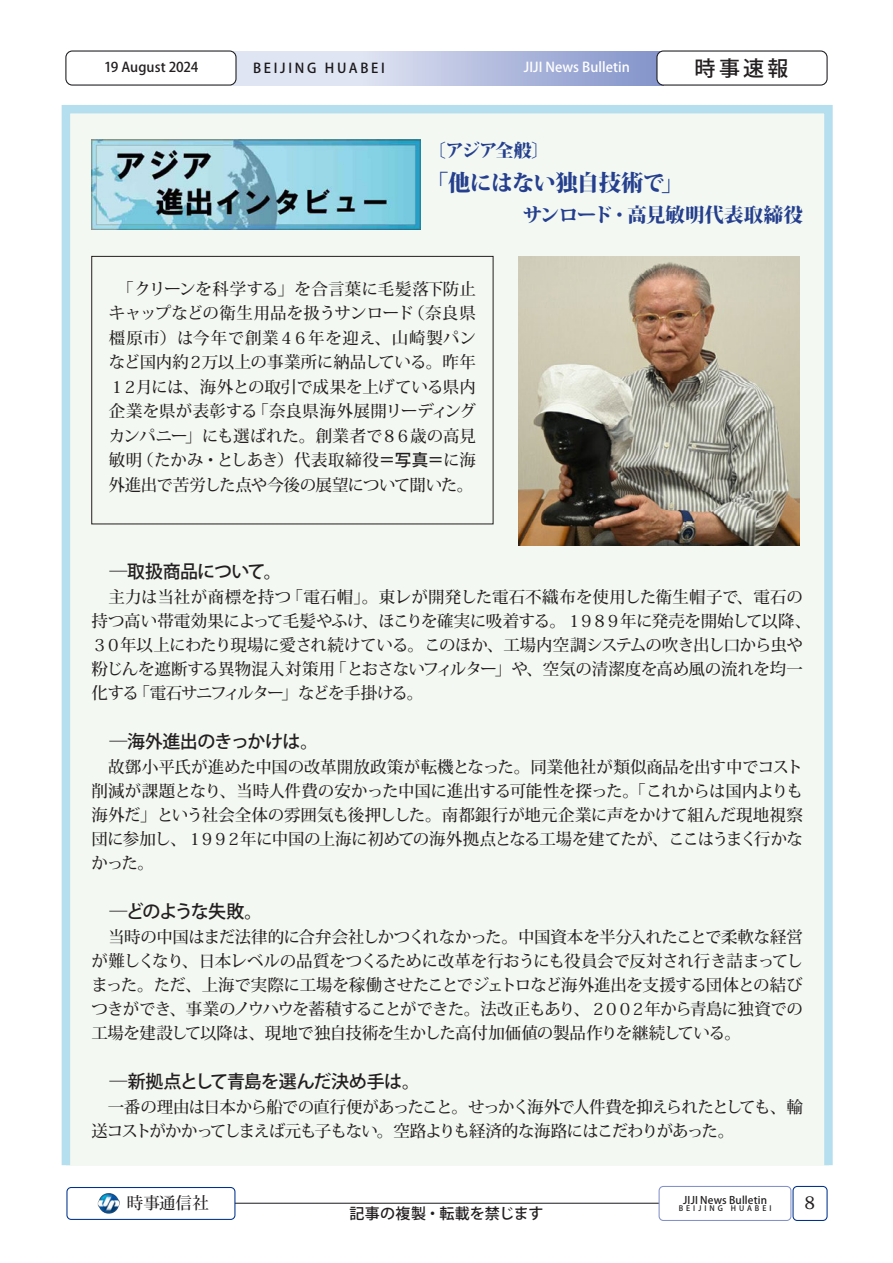
<style>
.page{position:relative;width:893px;height:1263px;background:#fff}
.page>*{position:absolute;margin:0;border:0;box-sizing:border-box;transform-origin:0 0}
.t1{font:800 22.5px "Koz Min Std";letter-spacing:-.05em;color:#253f8e}
.t2{font:500 21px "Koz Go Std";color:#231f20}
.t3{font:800 19.5px "Koz Min Std";letter-spacing:-.005em;color:#253f8e}
.t4{font:500 18px "Koz Go Std";letter-spacing:-.04em;color:#231f20}
.t5{font:500 18px "Koz Go Std";letter-spacing:-.08em;color:#231f20}
.t6{font:800 18px "Koz Min Std";letter-spacing:-.065em;color:#253f8e}
.t7{font:500 17.25px "Koz Min Std";color:#231f20}
.t8{font:500 16.5px/24px "Koz Min Std";letter-spacing:-.035em;color:#231f20;text-align:justify}
.t9{font:500 16.5px/23.9px "Koz Min Std";letter-spacing:-.065em;color:#231f20}
.t10{font:500 15px "Koz Go Std";letter-spacing:.015em;color:#231f20}
.t11{font:500 13.5px "Koz Go Std";letter-spacing:.005em;color:#fff}
.t12{font:500 13.5px "Koz Go Std";letter-spacing:.2em;color:#1a181b}
.t13{font:500 13.5px "Koz Go Std";letter-spacing:-.01em;color:#231f20}
.t14{font:500 10.5px "Koz Go Std";letter-spacing:.015em;color:#231f20}
.t15{font:500 7.5px "Koz Go Std";letter-spacing:.395em;color:#231f20}
.s1{font-family:"Koz Go Pro"}
</style>
<div class="page">
<div style="left:230px;top:51px;width:129px;height:34px;background:#e0e5f3"></div>
<div style="left:359px;top:51px;width:304px;height:34px;background:linear-gradient(to right,#dfe3f2,#8191c9)"></div>
<div style="left:66px;top:51px;width:170px;height:34px;background:#fff;border-radius:6px"></div>
<div style="left:65px;top:50px;width:172px;height:36px;border:1px solid #1a181b;border-radius:6px"></div>
<div style="left:657px;top:51px;width:170px;height:34px;background:#fff;border-radius:6px"></div>
<div style="left:656px;top:50px;width:172px;height:36px;border:1px solid #1a181b;border-radius:6px"></div>
<hr style="left:225px;top:1203px;width:435px;height:1px;background:#1a181b">
<div style="left:659px;top:1186px;width:132px;height:35px;border:1px solid #8393ca;border-radius:4px"></div>
<div style="left:67px;top:1187px;width:168px;height:32px;background:#fff;border-radius:4px"></div>
<div style="left:66px;top:1187px;width:169px;height:33px;border:1px solid #00328d;border-radius:4px"></div>
<div style="left:792px;top:1186px;width:36px;height:35px;border:1px solid #00328d;border-radius:4px"></div>
<img style="left:97px;top:1193px;width:23px;height:21px">
<div style="left:66px;top:109px;width:762px;height:1056px;background:#f3f9f2"></div>
<div style="left:62px;top:105px;width:771px;height:1064px;border:9px solid #b5dfef"></div>
<div style="left:92px;top:256px;width:401px;height:268px;border:1px solid #231f20"></div>
<img style="left:92px;top:139px;width:329px;height:90px">
<img style="left:518px;top:256px;width:281px;height:289px">
<p class="t13" style="left:104px;top:58px;width:96px">19 August 2024</p>
<p class="t12" style="left:253px;top:60px;width:133px">BEIJING HUABEI</p>
<p class="t11" style="left:524px;top:59px;width:108px">JIJI News Bulletin</p>
<p class="t2" style="left:694px;top:55px;width:96px">時事速報</p>
<p class="t6" style="left:428px;top:138px;width:123px">〔アジア全般〕</p>
<h1 class="t1" style="left:426px;top:167px;width:260px">「他にはない独自技術で」</h1>
<p class="t3" style="left:523px;top:202px;width:281px">サンロード・高見敏明代表取締役</p>
<p class="t8" style="left:109px;top:277px;width:368px;line-height:24.5px">　「クリーンを科学する」を合言葉に毛髪落下防止キャップなどの衛生用品を扱うサンロード（奈良県橿原市）は今年で創業４６年を迎え、山崎製パンなど国内約２万以上の事業所に納品している。昨年１２月には、海外との取引で成果を上げている県内企業を県が表彰する「奈良県海外展開リーディングカンパニー」にも選ばれた。創業者で８６歳の高見敏明（たかみ・としあき）代表取締役<span class="s1">＝写真＝</span>に海外進出で苦労した点や今後の展望について聞いた。</p>
<p class="t4" style="left:91px;top:560px;width:192px">　―取扱商品について。</p>
<p class="t8" style="left:91px;top:585px;width:721px;text-align:left">　主力は当社が商標を持つ「電石帽」。東レが開発した電石不織布を使用した衛生帽子で、電石の持つ高い帯電効果によって毛髪やふけ、ほこりを確実に吸着する。１９８９年に発売を開始して以降、３０年以上にわたり現場に愛され続けている。このほか、工場内空調システムの吹き出し口から虫や粉じんを遮断する異物混入対策用「とおさないフィルター」や、空気の清潔度を高め風の流れを均一化する「電石サニフィルター」などを手掛ける。</p>
<p class="t4" style="left:91px;top:730px;width:228px">　―海外進出のきっかけは。</p>
<p class="t8" style="left:91px;top:755px;width:713px">　故鄧小平氏が進めた中国の改革開放政策が転機となった。同業他社が類似商品を出す中でコスト削減が課題となり、当時人件費の安かった中国に進出する可能性を探った。「これからは国内よりも海外だ」という社会全体の雰囲気も後押しした。南都銀行が地元企業に声をかけて組んだ現地視察団に参加し、１９９２年に中国の上海に初めての海外拠点となる工場を建てたが、ここはうまく行かなかった。</p>
<p class="t5" style="left:91px;top:900px;width:173px">　―どのような失敗。</p>
<p class="t8" style="left:91px;top:925px;width:713px">　当時の中国はまだ法律的に合弁会社しかつくれなかった。中国資本を半分入れたことで柔軟な経営が難しくなり、日本レベルの品質をつくるために改革を行おうにも役員会で反対され行き詰まってしまった。ただ、上海で実際に工場を稼働させたことでジェトロなど海外進出を支援する団体との結びつきができ、事業のノウハウを蓄積することができた。法改正もあり、２００２年から青島に独資での工場を建設して以降は、現地で独自技術を生かした高付加価値の製品作りを継続している。</p>
<p class="t4" style="left:91px;top:1070px;width:330px">　―新拠点として青島を選んだ決め手は。</p>
<p class="t9" style="left:91px;top:1095px;width:713px">　一番の理由は日本から船での直行便があったこと。せっかく海外で人件費を抑えられたとしても、輸送コストがかかってしまえば元も子もない。空路よりも経済的な海路にはこだわりがあった。</p>
<p class="t8" style="left:127px;top:1191px;width:84px">時事通信社</p>
<p class="t10" style="left:350px;top:1204px;width:195px">記事の複製・転載を禁じます</p>
<p class="t14" style="left:683px;top:1193px;width:85px">JIJI News Bulletin</p>
<p class="t7" style="left:805px;top:1191px;width:12px">8</p>
<p class="t15" style="left:679px;top:1204px;width:94px">BEIJING HUABEI</p>
</div>
